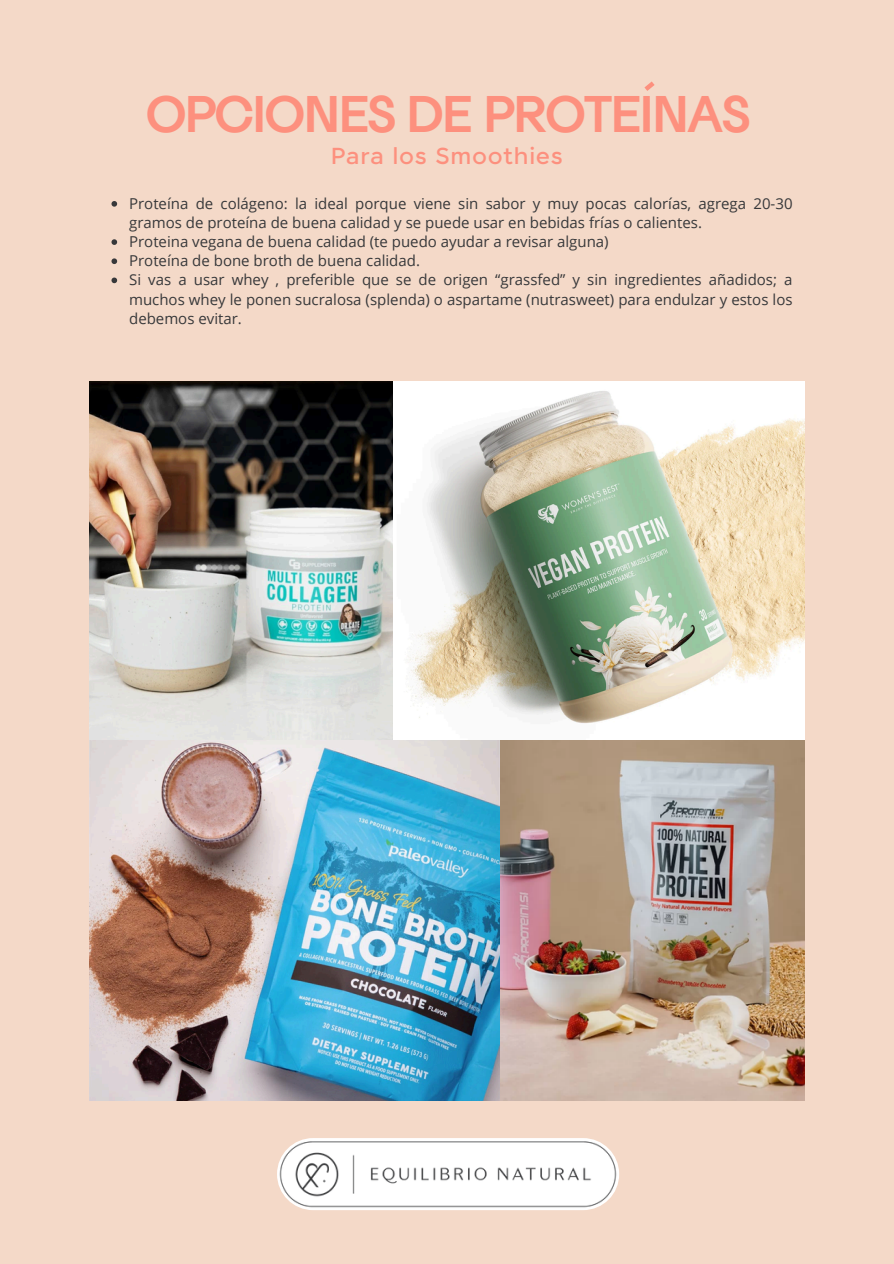
<style>
.page{position:relative;width:894px;height:1264px;background:#fff}
.page>*{position:absolute;margin:0;border:0;box-sizing:border-box;transform-origin:0 0}
.t1{font:45px "Hanno Test";letter-spacing:-.03em;color:#fd907e}
.t2{font:italic 500 23.1px "Jones";letter-spacing:.03em;color:#fd907e}
.t3{font:15px/19.2px "Open Sans";color:#37383a}
</style>
<div class="page">
<div style="left:0;top:0;width:893px;height:1263px;background:#f4d9c8"></div>
<img style="left:277px;top:1138px;width:342px;height:72px">
<svg style="left:644px;top:81px;width:11px;height:10px"></svg>
<img style="left:89px;top:381px;width:715px;height:719px">
<svg style="left:111px;top:201px;width:6px;height:6px"></svg>
<svg style="left:111px;top:239px;width:6px;height:6px"></svg>
<svg style="left:111px;top:258px;width:6px;height:6px"></svg>
<svg style="left:111px;top:277px;width:6px;height:6px"></svg>
<p class="t1" style="left:146px;top:96px;width:605px">OPCIONES DE PROTEINAS</p>
<p class="t2" style="left:330px;top:144px;width:234px">Para los Smoothies</p>
<p class="t3" style="left:129px;top:193px;width:664px">Proteína de colágeno: la ideal porque viene sin sabor y muy pocas calorías, agrega 20-30 gramos de proteína de buena calidad y se puede usar en bebidas frías o calientes.</p>
<p class="t3" style="left:129px;top:232px;width:481px">Proteina vegana de buena calidad (te puedo ayudar a revisar alguna)</p>
<p class="t3" style="left:129px;top:251px;width:292px">Proteína de bone broth de buena calidad.</p>
<p class="t3" style="left:129px;top:270px;width:664px;text-align:justify">Si vas a usar whey , preferible que se de origen “grassfed” y sin ingredientes añadidos; a muchos whey le ponen sucralosa (splenda) o aspartame (nutrasweet) para endulzar y estos los debemos evitar.</p>
</div>
